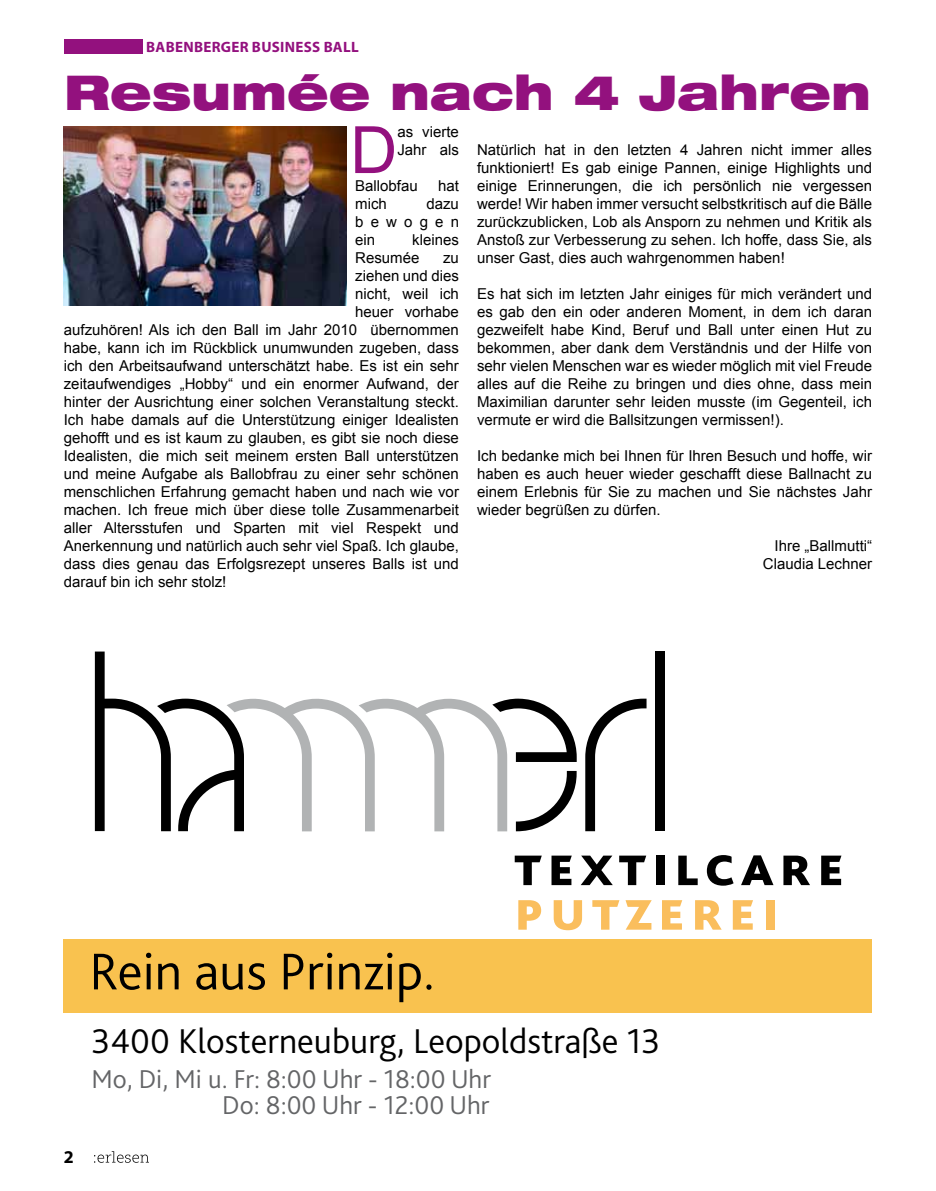
<style>
.page{position:relative;width:936px;height:1191px;background:#fff}
.page>*{position:absolute;margin:0;border:0;box-sizing:border-box;transform-origin:0 0}
.t1{font:65.25px "Arial";color:#93117e}
.t2{font:300 54px "Bliss Pro";color:#000}
.t3{font:900 expanded 48px "Helvetica Neue";color:#93117e}
.t4{font:300 36px "Bliss Pro";color:#000}
.t5{font:300 27px/26.5px "Bliss Pro";color:#646567;text-align:right}
.t6{font:700 18px "Myriad Pro";color:#000}
.t7{font:15px/18px "Arial";color:#000;text-align:justify}
.t8{font:700 15px "Myriad Pro";letter-spacing:.02em;color:#93117e}
</style>
<div class="page">
<svg style="left:94px;top:1151px;width:55px;height:11px"></svg>
<div style="left:64px;top:39px;width:79px;height:15px;background:#93117e"></div>
<img style="left:64px;top:126px;width:283px;height:179px">
<svg style="left:585px;top:698px;width:61px;height:133px"></svg>
<div style="left:655px;top:651px;width:10px;height:180px;background:#000"></div>
<svg style="left:95px;top:651px;width:481px;height:180px"></svg>
<svg style="left:518px;top:900px;width:23px;height:29px"></svg>
<svg style="left:553px;top:900px;width:29px;height:30px"></svg>
<svg style="left:592px;top:900px;width:27px;height:29px"></svg>
<svg style="left:625px;top:900px;width:26px;height:29px"></svg>
<svg style="left:662px;top:900px;width:20px;height:29px"></svg>
<svg style="left:695px;top:900px;width:26px;height:29px"></svg>
<svg style="left:732px;top:900px;width:21px;height:29px"></svg>
<div style="left:765px;top:900px;width:9px;height:29px;background:#fabe5d"></div>
<svg style="left:514px;top:855px;width:27px;height:30px"></svg>
<svg style="left:551px;top:855px;width:20px;height:30px"></svg>
<svg style="left:581px;top:855px;width:31px;height:30px"></svg>
<svg style="left:619px;top:855px;width:27px;height:30px"></svg>
<div style="left:656px;top:855px;width:8px;height:30px;background:#000"></div>
<svg style="left:678px;top:855px;width:19px;height:30px"></svg>
<svg style="left:706px;top:855px;width:27px;height:30px"></svg>
<svg style="left:741px;top:855px;width:32px;height:30px"></svg>
<svg style="left:783px;top:855px;width:27px;height:30px"></svg>
<svg style="left:821px;top:855px;width:20px;height:30px"></svg>
<div style="left:64px;top:940px;width:808px;height:73px;background:#f9c24f"></div>
<p class="t8" style="left:136px;top:37px;width:224px">: BABENBERGER BUSINESS BALL</p>
<h3 class="t3" style="left:64px;top:61px;width:808px">Resumée nach 4 Jahren</h3>
<h1 class="t1" style="left:350px;top:107px;width:49px">D</h1>
<p class="t7" style="left:397px;top:123px;width:63px">as vierte<br>Jahr als</p>
<p class="t7" style="left:355px;top:177px;width:64px">Ballobfau</p>
<p class="t7" style="left:438px;top:177px;width:22px">hat</p>
<p class="t7" style="left:355px;top:195px;width:33px">mich</p>
<p class="t7" style="left:477px;top:141px;width:396px">Natürlich hat in den letzten 4 Jahren nicht immer alles funktioniert! Es gab einige Pannen, einige Highlights und einige Erinnerungen, die ich persönlich nie vergessen werde! Wir haben immer versucht selbstkritisch auf die Bälle zurückzublicken, Lob als Ansporn zu nehmen und Kritik als Anstoß zur Verbesserung zu sehen. Ich hoffe, dass Sie, als unser Gast, dies auch wahrgenommen haben!</p>
<p class="t7" style="left:477px;top:285px;width:396px">Es hat sich im letzten Jahr einiges für mich verändert und es gab den ein oder anderen Moment, in dem ich daran gezweifelt habe Kind, Beruf und Ball unter einen Hut zu bekommen, aber dank dem Verständnis und der Hilfe von sehr vielen Menschen war es wieder möglich mit viel Freude alles auf die Reihe zu bringen und dies ohne, dass mein Maximilian darunter sehr leiden musste (im Gegenteil, ich vermute er wird die Ballsitzungen vermissen!).</p>
<p class="t7" style="left:477px;top:447px;width:396px">Ich bedanke mich bei Ihnen für Ihren Besuch und hoffe, wir haben es auch heuer wieder geschafft diese Ballnacht zu einem Erlebnis für Sie zu machen und Sie nächstes Jahr wieder begrüßen zu dürfen.</p>
<p class="t7" style="left:762px;top:537px;width:111px;text-align:right">Ihre „Ballmutti“<br>Claudia Lechner</p>
<p class="t7" style="left:355px;top:195px;width:105px;text-indent:71px">dazu bewogen ein</p>
<p class="t7" style="left:355px;top:231px;width:105px;text-indent:57px">kleines<br>Resumée</p>
<p class="t7" style="left:443px;top:249px;width:17px">zu</p>
<p class="t7" style="left:355px;top:267px;width:105px">ziehen und dies</p>
<p class="t7" style="left:355px;top:285px;width:105px">nicht, weil ich</p>
<p class="t7" style="left:355px;top:303px;width:105px">heuer vorhabe</p>
<p class="t7" style="left:64px;top:321px;width:396px">aufzuhören! Als ich den Ball im Jahr 2010 übernommen</p>
<p class="t7" style="left:64px;top:339px;width:396px">habe, kann ich im Rückblick unumwunden zugeben, dass</p>
<p class="t7" style="left:64px;top:357px;width:396px">ich den Arbeitsaufwand unterschätzt habe. Es ist ein sehr</p>
<p class="t7" style="left:64px;top:375px;width:396px">zeitaufwendiges „Hobby“ und ein enormer Aufwand, der</p>
<p class="t7" style="left:64px;top:393px;width:396px">hinter der Ausrichtung einer solchen Veranstaltung steckt.</p>
<p class="t7" style="left:64px;top:411px;width:396px">Ich habe damals auf die Unterstützung einiger Idealisten</p>
<p class="t7" style="left:64px;top:429px;width:396px">gehofft und es ist kaum zu glauben, es gibt sie noch diese</p>
<p class="t7" style="left:64px;top:447px;width:396px">Idealisten, die mich seit meinem ersten Ball unterstützen</p>
<p class="t7" style="left:64px;top:465px;width:396px">und meine Aufgabe als Ballobfrau zu einer sehr schönen</p>
<p class="t7" style="left:64px;top:483px;width:396px">menschlichen Erfahrung gemacht haben und nach wie vor</p>
<p class="t7" style="left:64px;top:501px;width:396px">machen. Ich freue mich über diese tolle Zusammenarbeit</p>
<p class="t7" style="left:64px;top:519px;width:396px">aller Altersstufen und Sparten mit viel Respekt und</p>
<p class="t7" style="left:64px;top:537px;width:396px">Anerkennung und natürlich auch sehr viel Spaß. Ich glaube,</p>
<p class="t7" style="left:64px;top:555px;width:396px">dass dies genau das Erfolgsrezept unseres Balls ist und</p>
<p class="t7" style="left:64px;top:573px;width:164px">darauf bin ich sehr stolz!</p>
<h2 class="t2" style="left:89px;top:938px;width:347px">Rein aus Prinzip.</h2>
<p class="t6" style="left:64px;top:1145px;width:11px">2</p>
<h3 class="t4" style="left:91px;top:1018px;width:570px">3400 Klosterneuburg, Leopoldstraße 13</h3>
<h3 class="t5" style="left:91px;top:1065px;width:401px">Mo, Di, Mi u. Fr: 8:00 Uhr - 18:00 Uhr<br>Do: 8:00 Uhr - 12:00 Uhr</h3>
</div>
